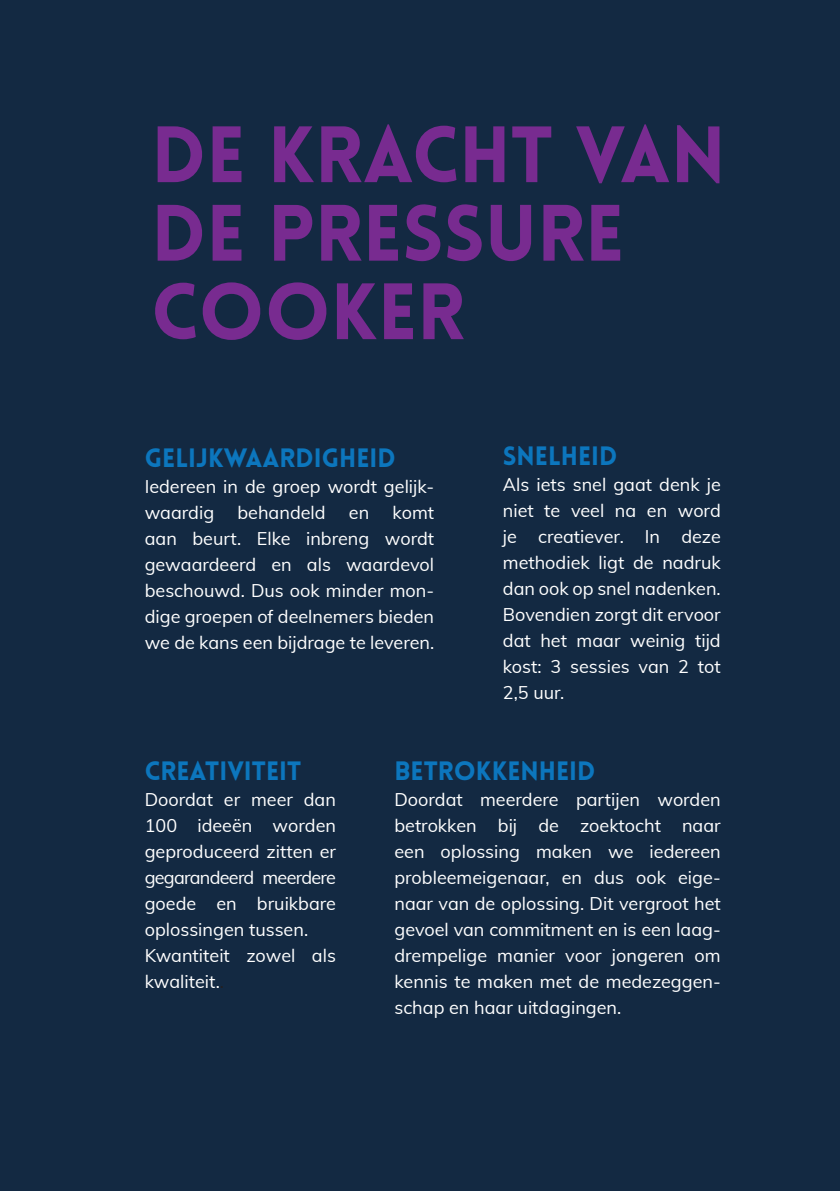
<style>
.page{position:relative;width:840px;height:1191px;background:#fff}
.page>*{position:absolute;margin:0;border:0;box-sizing:border-box;transform-origin:0 0}
.t1{font:900 78px/78.4px "Lovelo";color:#782b90}
.t2{font:900 26px "Lovelo";color:#0c76bd}
.t3{font:18px/26px "Muli";color:#fff;text-align:justify}
.s1{color:#231f20}
</style>
<div class="page">
<div style="left:0;top:0;width:839px;height:1191px;background:#132942"></div>
<p class="t1" style="left:151px;top:117px;width:575px">DE KRACHT VAN<br>DE PRESSURE</p>
<p class="t1" style="left:151px;top:274px;width:315px">COOKER</p>
<p class="t2" style="left:145px;top:442px;width:252px">GELIJKWAARDIGHEID</p>
<p class="t3" style="left:145px;top:473px;width:291px">Iedereen in de groep wordt gelijk&shy;waardig</p>
<p class="t3" style="left:145px;top:499px;width:291px;text-indent:248px">komt aan beurt. Elke inbreng wordt gewaardeerd en als waardevol beschouwd. Dus ook minder mon&shy;dige groepen of deelnemers bieden we de kans een bijdrage te leveren.</p>
<p class="t3" style="left:237px;top:499px;width:90px">behandeld</p>
<p class="t3" style="left:349px;top:499px;width:22px">en</p>
<p class="t2" style="left:502px;top:439px;width:116px">SNELHEID</p>
<p class="t3" style="left:502px;top:470px;width:219px">Als iets snel gaat denk je niet te veel na en word je creatiever. In deze methodiek ligt de nadruk dan ook op snel nadenken.<br>Bovendien zorgt dit ervoor dat het maar weinig tijd kost: 3 sessies van 2 tot 2,5 uur.</p>
<p class="t2" style="left:145px;top:754px;width:158px">CREATIVITEIT</p>
<p class="t3" style="left:145px;top:785px;width:193px">Doordat er meer dan 100 ideeën worden geproduceerd zitten er gegarandeerd meerdere goede en bruikbare oplossingen tussen.</p>
<p class="t3" style="left:145px;top:941px;width:193px">Kwantiteit zowel als kwaliteit.<span class="s1">.</span></p>
<p class="t2" style="left:394px;top:754px;width:202px">BETROKKENHEID</p>
<p class="t3" style="left:394px;top:785px;width:328px">Doordat meerdere partijen worden betrokken bij de zoektocht naar een oplossing maken we iedereen probleemeigenaar, en dus ook eige&shy;naar van de oplossing. Dit vergroot het gevoel van commitment en is een laag&shy;drempelige manier voor jongeren om kennis te maken met de medezeggen&shy;schap en haar uitdagingen.</p>
</div>
